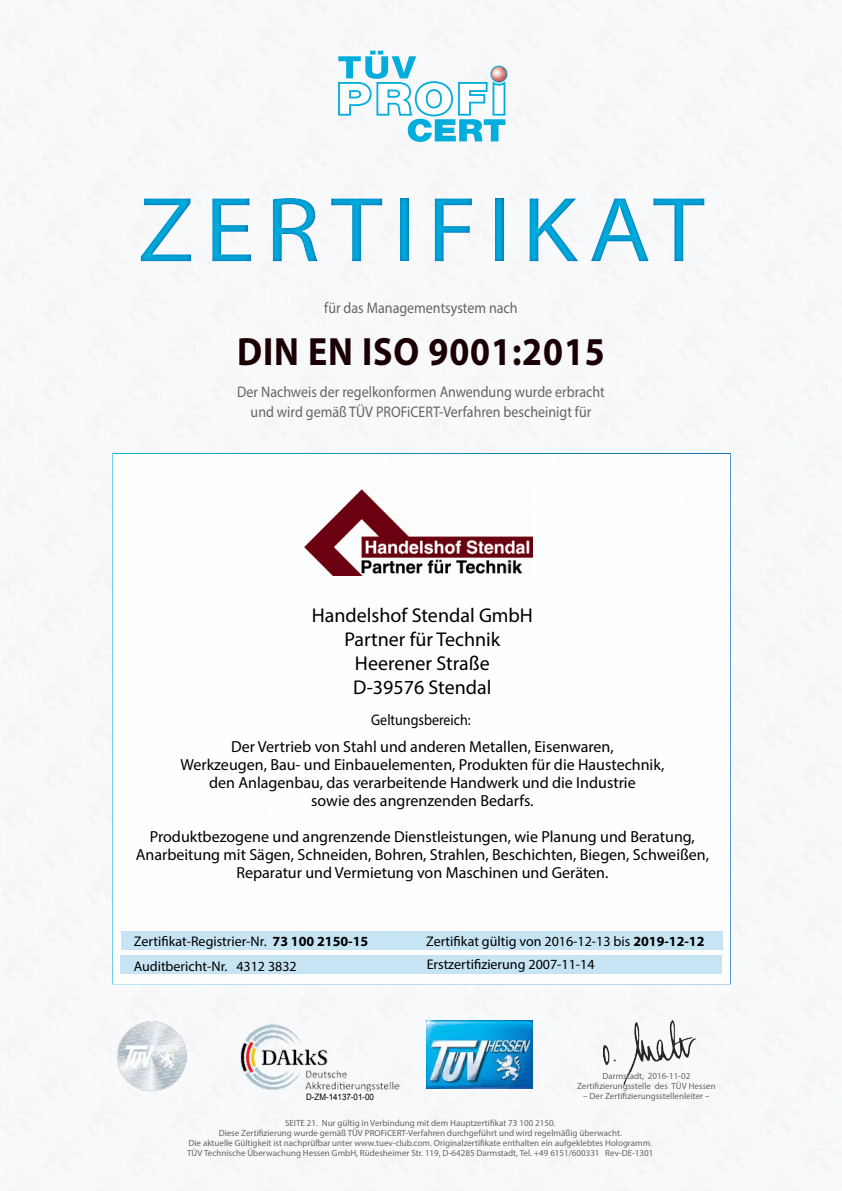
<style>
.page{position:relative;width:842px;height:1191px;background:#fff}
.page>*{position:absolute;margin:0;border:0;box-sizing:border-box;transform-origin:0 0}
.t1{font:93px "Myriad Pro";letter-spacing:.1em;color:#00addc;scale:1.1 1}
.t2{font:700 39.6px "Myriad Pro";letter-spacing:.025em;color:#1a0002;scale:.91 1}
.t3{font:20px/24px "Myriad Pro";color:#000;text-align:center}
.t4{font:16px/18px "Myriad Pro";color:#000;text-align:center}
.t5{font:15.4px/20px "Myriad Pro";color:#636466;text-align:center;scale:.91 1}
.t6{font:15.4px "Myriad Pro";color:#000;scale:.91 1}
.t7{font:14px/24.6px "Myriad Pro";color:#000}
.t8{font:9px/10px "Myriad Pro";color:#636466;text-align:center}
.t9{font:8.8px "Arial";color:#000;scale:.91 1}
.s1{font-weight:700}
</style>
<div class="page">
<img style="left:0;top:0;width:839px;height:1191px">
<img style="left:734px;top:566px;width:105px;height:47px">
<svg style="left:338px;top:51px;width:169px;height:91px"></svg>
<img style="left:241px;top:1024px;width:158px;height:67px">
<img style="left:427px;top:1020px;width:106px;height:69px">
<div style="left:112px;top:453px;width:619px;height:531px;background:#fff;border:2px solid #fff"></div>
<div style="left:120px;top:955px;width:602px;height:19px;background:#c0e2f3"></div>
<div style="left:121px;top:931px;width:601px;height:19px;background:#c0e2f3"></div>
<img style="left:731px;top:455px;width:108px;height:40px">
<img style="left:731px;top:793px;width:81px;height:72px">
<img style="left:600px;top:1020px;width:4px;height:64px">
<img style="left:732px;top:670px;width:104px;height:47px">
<img style="left:604px;top:1020px;width:92px;height:64px">
<div style="left:0;top:172px;width:842px;height:114px;background:#006bb6;opacity:.75"></div>
<img style="left:117px;top:1021px;width:70px;height:69px">
<img style="left:304px;top:489px;width:228px;height:86px">
<h1 class="t1" style="left:138px;top:173px;width:517px">ZERTIFIKAT</h1>
<h3 class="t5" style="left:324px;top:298px;width:214px">für das Managementsystem nach</h3>
<h2 class="t2" style="left:237px;top:326px;width:406px">DIN EN ISO 9001:2015</h2>
<h3 class="t5" style="left:237px;top:381px;width:405px">Der Nachweis der regelkonformen Anwendung wurde erbracht und wird gemäß TÜV PROFiCERT-Verfahren bescheinigt für</h3>
<h3 class="t3" style="left:312px;top:603px;width:223px">Handelshof Stendal GmbH<br>Partner für Technik<br>Heerener Straße<br>D-39576 Stendal</h3>
<h3 class="t6" style="left:371px;top:710px;width:111px">Geltungsbereich:</h3>
<h3 class="t4" style="left:180px;top:737px;width:485px">Der Vertrieb von Stahl und anderen Metallen, Eisenwaren,<br>Werkzeugen, Bau- und Einbauelementen, Produkten für die Haustechnik, den Anlagenbau, das verarbeitende Handwerk und die Industrie<br>sowie des angrenzenden Bedarfs.</h3>
<h3 class="t4" style="left:136px;top:827px;width:575px">Produktbezogene und angrenzende Dienstleistungen, wie Planung und Beratung,<br>Anarbeitung mit Sägen, Schneiden, Bohren, Strahlen, Beschichten, Biegen, Schweißen,<br>Reparatur und Vermietung von Maschinen und Geräten.</h3>
<h3 class="t7" style="left:134px;top:929px;width:236px">Zertifikat-Registrier-Nr. <span class="s1">73 100 2150-15<br></span>Auditbericht-Nr. 4312 3832</h3>
<h3 class="t7" style="left:426px;top:929px;width:280px">Zertifikat gültig von 2016-12-13 bis <span class="s1">2019-12-12</span></h3>
<h3 class="t7" style="left:427px;top:952px;width:169px">Erstzertifizierung 2007-11-14</h3>
<p class="t8" style="left:577px;top:1071px;width:140px">Darmstadt, 2016-11-02<br>Zertifizierungsstelle des TÜV Hessen</p>
<p class="t9" style="left:306px;top:1090px;width:76px">D-ZM-14137-01-00</p>
<p class="t8" style="left:583px;top:1091px;width:128px">– Der Zertifizierungsstellenleiter –</p>
<p class="t8" style="left:187px;top:1118px;width:468px">SEITE 21. Nur gültig in Verbindung mit dem Hauptzertifikat 73 100 2150.<br>Diese Zertifizierung wurde gemäß TÜV PROFiCERT-Verfahren durchgeführt und wird regelmäßig überwacht.<br>Die aktuelle Gültigkeit ist nachprüfbar unter www.tuev-club.com. Originalzertifikate enthalten ein aufgeklebtes Hologramm.<br>TÜV Technische Überwachung Hessen GmbH, Rüdesheimer Str. 119, D-64285 Darmstadt, Tel. +49 6151/600331 Rev-DE-1301</p>
</div>
